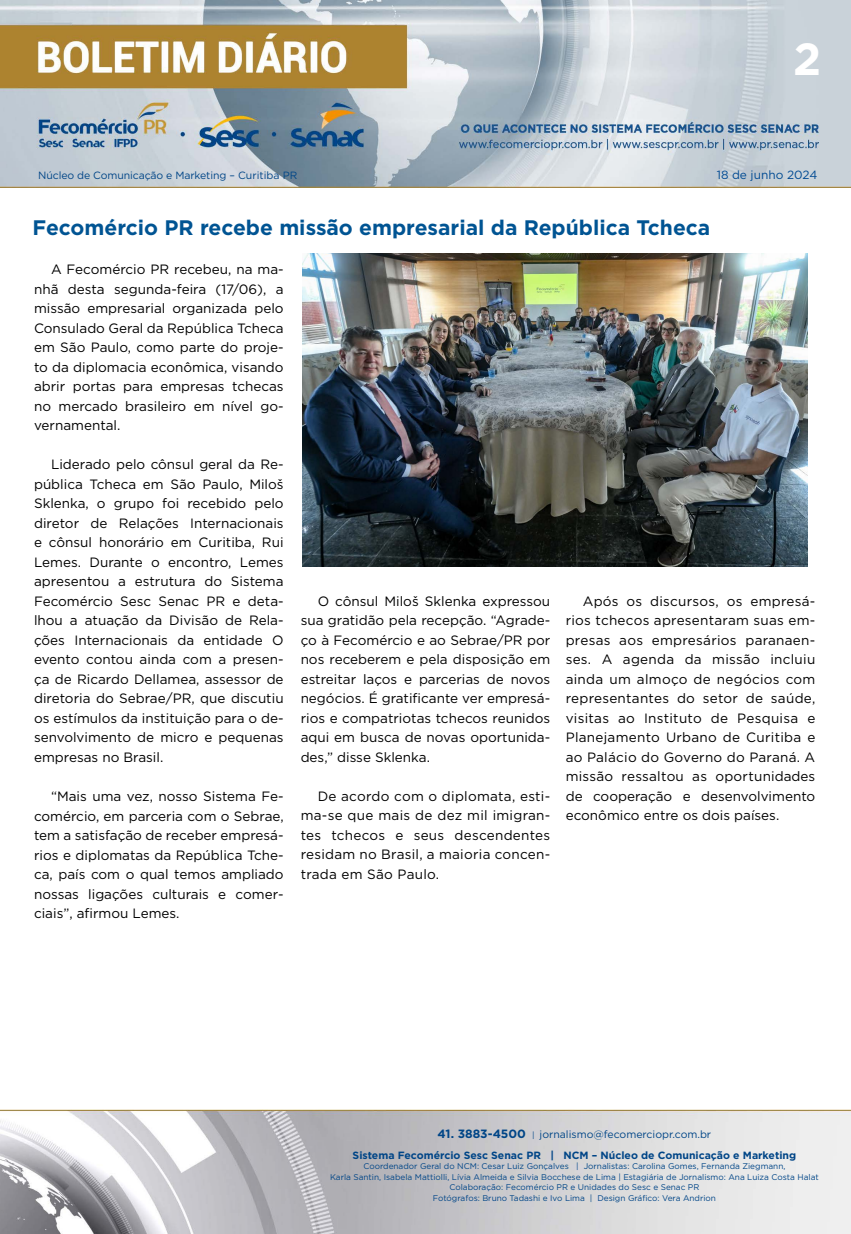
<style>
.page{position:relative;width:851px;height:1234px;background:#fff}
.page>*{position:absolute;margin:0;border:0;box-sizing:border-box;transform-origin:0 0}
.t1{font:700 45px "Gotham";color:#fff}
.t2{font:700 21px "Gotham";color:#005493}
.t3{font:13.5px/19.5px "Gotham";color:#000;text-align:justify}
.t4{font:11.85px "Gotham";color:#004a93}
.t5{font:700 10.5px/21px "Gotham";color:#004587;text-align:center}
.t6{font:10.5px "Gotham";letter-spacing:-.01em;color:#004587}
.t7{font:8.25px/10.5px "Gotham";color:#004587;text-align:center}
.s1{font-size:12px}
.s2{font-weight:400;font-size:8.25px}
.s3{font-weight:400}
</style>
<div class="page">
<img style="left:0;top:0;width:850px;height:188px">
<img style="left:0;top:1109px;width:850px;height:124px">
<img style="left:302px;top:254px;width:505px;height:312px">
<h1 class="t1" style="left:793px;top:29px;width:30px">2</h1>
<p class="t6" style="left:38px;top:168px;width:260px">Núcleo de Comunicação e Marketing – Curitiba PR</p>
<p class="t4" style="left:716px;top:167px;width:102px">18 de junho 2024</p>
<h2 class="t2" style="left:33px;top:214px;width:679px">Fecomércio PR recebe missão empresarial da República Tcheca</h2>
<p class="t3" style="left:34px;top:259px;width:251px;text-indent:17px">A Fecomércio PR recebeu, na ma&shy;nhã desta segunda-feira (17/06), a missão empresarial organizada pelo Consulado Geral da República Tcheca em São Paulo, como parte do proje&shy;to da diplomacia econômica, visando abrir portas para empresas tchecas no mercado brasileiro em nível go&shy;vernamental.</p>
<p class="t3" style="left:34px;top:454px;width:251px;text-indent:17px">Liderado pelo cônsul geral da Re&shy;pública Tcheca em São Paulo, Miloš Sklenka, o grupo foi recebido pelo diretor de Relações Internacionais e cônsul honorário em Curitiba, Rui Lemes. Durante o encontro, Lemes apresentou a estrutura do Sistema Fecomércio Sesc Senac PR e deta&shy;lhou a atuação da Divisão de Rela&shy;ções Internacionais da entidade O evento contou ainda com a presen&shy;ça de Ricardo Dellamea, assessor de diretoria do Sebrae/PR, que discutiu os estímulos da instituição para o de&shy;senvolvimento de micro e pequenas empresas no Brasil.</p>
<p class="t3" style="left:34px;top:786px;width:251px;text-indent:17px">“Mais uma vez, nosso Sistema Fe&shy;comércio, em parceria com o Sebrae, tem a satisfação de receber empresá&shy;rios e diplomatas da República Tche&shy;ca, país com o qual temos ampliado nossas ligações culturais e comer&shy;ciais”, afirmou Lemes.</p>
<p class="t3" style="left:565px;top:590px;width:251px;text-indent:17px">Após os discursos, os empresá&shy;rios tchecos apresentaram suas em&shy;presas aos empresários paranaen&shy;ses. A agenda da missão incluiu ainda um almoço de negócios com representantes do setor de saúde, visitas ao Instituto de Pesquisa e Planejamento Urbano de Curitiba e ao Palácio do Governo do Paraná. A missão ressaltou as oportunidades de cooperação e desenvolvimento econômico entre os dois países.</p>
<p class="t3" style="left:300px;top:591px;width:251px;text-indent:17px">O cônsul Miloš Sklenka expressou sua gratidão pela recepção. “Agrade&shy;ço à Fecomércio e ao Sebrae/PR por nos receberem e pela disposição em estreitar laços e parcerias de novos negócios. É gratificante ver empresá&shy;rios e compatriotas tchecos reunidos aqui em busca de novas oportunida&shy;des,” disse Sklenka.</p>
<p class="t3" style="left:300px;top:785px;width:251px;text-indent:17px">De acordo com o diplomata, esti&shy;ma-se que mais de dez mil imigran&shy;tes tchecos e seus descendentes residam no Brasil, a maioria concen&shy;trada em São Paulo.</p>
<p class="t5" style="left:352px;top:1122px;width:445px"><span class="s1">41. 3883-4500</span> <span class="s2">|</span> <span class="s3">jornalismo@fecomerciopr.com.br<br></span>Sistema Fecomércio Sesc Senac PR | NCM – Núcleo de Comunicação e Marketing</p>
<p class="t7" style="left:330px;top:1160px;width:490px">Coordenador Geral do NCM: Cesar Luiz Gonçalves | Jornalistas: Carolina Gomes, Fernanda Ziegmann,<br>Karla Santin, Isabela Mattiolli, Lívia Almeida e Silvia Bocchese de Lima | Estagiária de Jornalismo: Ana Luiza Costa Halat Colaboração: Fecomércio PR e Unidades do Sesc e Senac PR<br>Fotógrafos: Bruno Tadashi e Ivo Lima | Design Gráfico: Vera Andrion</p>
</div>
